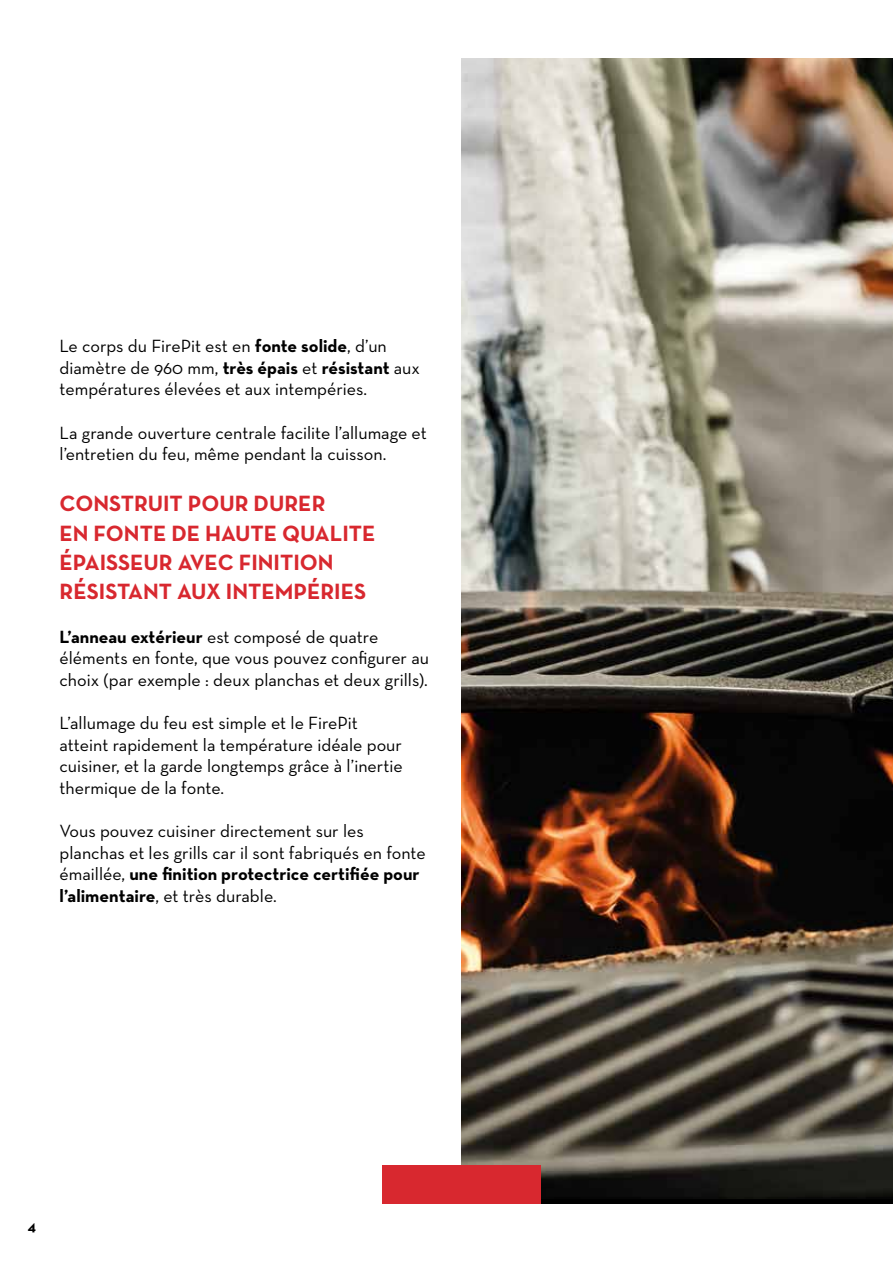
<style>
.page{position:relative;width:893px;height:1263px;background:#fff}
.page>*{position:absolute;margin:0;border:0;box-sizing:border-box;transform-origin:0 0}
.t1{font:700 22.5px/29.4px "Neutra Text";color:#d8282f}
.t2{font:18px/21.6px "Neutra Text";color:#000}
.t3{font:700 15px "Neutra Text";color:#000}
.s1{font-weight:700}
</style>
<div class="page">
<img style="left:461px;top:58px;width:432px;height:1141px">
<div style="left:382px;top:1165px;width:159px;height:38px;background:#d8282f"></div>
<p class="t2" style="left:60px;top:335px;width:362px">Le corps du FirePit est en <span class="s1">fonte solide</span>, d’un diamètre de 960 mm, <span class="s1">très épais</span> et <span class="s1">résistant</span> aux températures élevées et aux intempéries.</p>
<p class="t2" style="left:60px;top:421px;width:369px">La grande ouverture centrale facilite l’allumage et l’entretien du feu, même pendant la cuisson.</p>
<p class="t1" style="left:60px;top:488px;width:317px">CONSTRUIT POUR DURER<br>EN FONTE DE HAUTE QUALITE<br>ÉPAISSEUR AVEC FINITION<br>RÉSISTANT AUX INTEMPÉRIES</p>
<p class="t2" style="left:60px;top:625px;width:371px"><span class="s1">L’anneau extérieur</span> est composé de quatre éléments en fonte, que vous pouvez configurer au choix (par exemple : deux planchas et deux grills).</p>
<p class="t2" style="left:60px;top:712px;width:345px">L’allumage du feu est simple et le FirePit atteint rapidement la température idéale pour cuisiner, et la garde longtemps grâce à l’inertie thermique de la fonte.</p>
<p class="t2" style="left:60px;top:820px;width:368px">Vous pouvez cuisiner directement sur les planchas et les grills car il sont fabriqués en fonte émaillée, <span class="s1">une finition protectrice certifiée pour l’alimentaire</span>, et très durable.</p>
<p class="t3" style="left:28px;top:1216px;width:10px">4</p>
</div>
